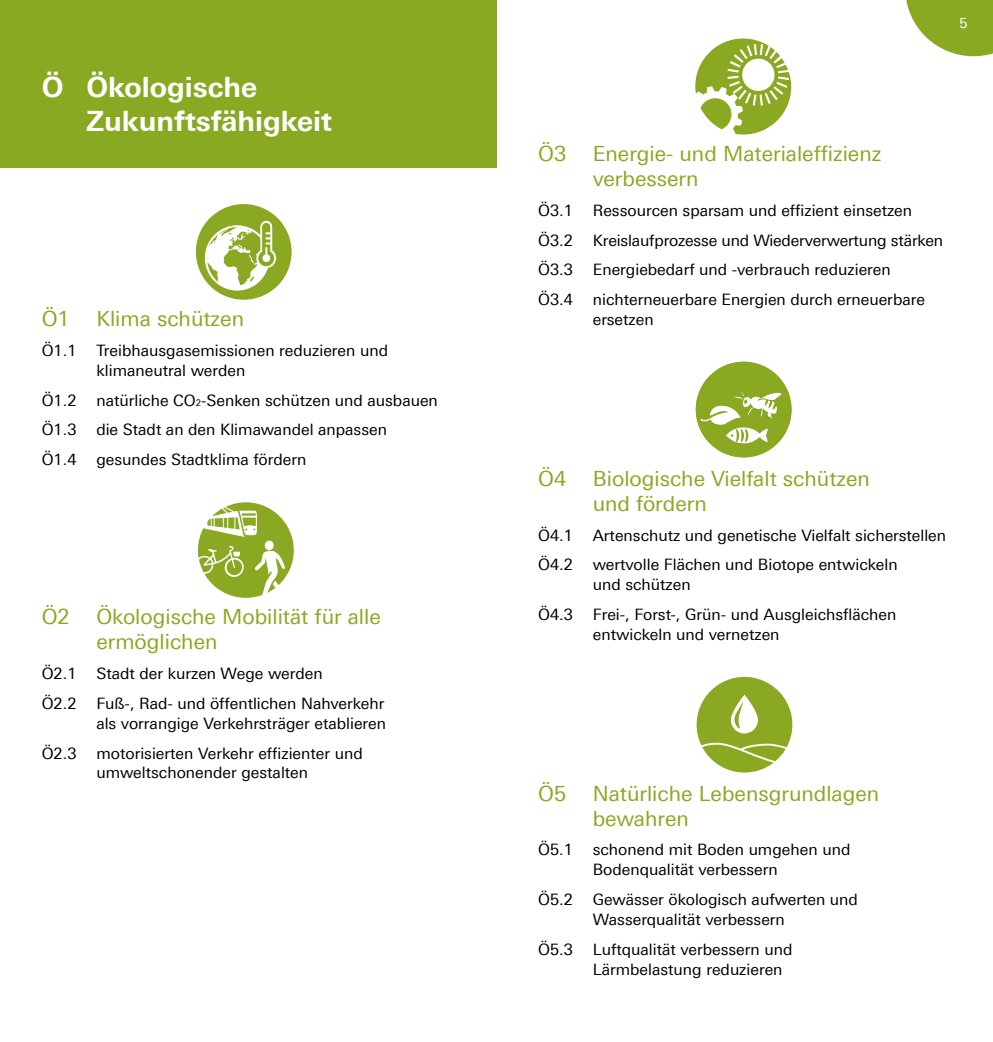
<style>
.page{position:relative;width:993px;height:1042px;background:#fff}
.page>*{position:absolute;margin:0;border:0;box-sizing:border-box;transform-origin:0 0}
.t1{font:700 28px/33.6px "Univers For Augsburg";color:#fff}
.t2{font:21px/25.2px "Univers For Augsburg";color:#89a923}
.t3{font:15.75px/19.8px "Univers For Augsburg";color:#000}
.t4{font:14px "Univers For Augsburg";color:#fff}
.s1{font-size:9.1px}
</style>
<div class="page">
<div style="left:0;top:0;width:496px;height:167px;background:#89a923"></div>
<svg style="left:906px;top:0;width:86px;height:57px"></svg>
<svg style="left:195px;top:204px;width:96px;height:96px"></svg>
<svg style="left:695px;top:361px;width:96px;height:96px"></svg>
<svg style="left:695px;top:38px;width:96px;height:97px"></svg>
<svg style="left:696px;top:676px;width:96px;height:96px"></svg>
<svg style="left:197px;top:502px;width:97px;height:96px"></svg>
<h1 class="t1" style="left:86px;top:70px;width:247px;text-indent:-45px">Ö Ökologische<br>Zukunftsfähigkeit</h1>
<h2 class="t2" style="left:42px;top:306px;width:30px">Ö1</h2>
<h2 class="t2" style="left:96px;top:306px;width:149px">Klima schützen</h2>
<p class="t3" style="left:42px;top:340px;width:36px">Ö1.1</p>
<p class="t3" style="left:96px;top:340px;width:293px">Treibhausgasemissionen reduzieren und klimaneutral werden</p>
<p class="t3" style="left:42px;top:390px;width:36px">Ö1.2</p>
<p class="t3" style="left:96px;top:390px;width:343px">natürliche CO<span class="s1">2</span>-Senken schützen und ausbauen</p>
<p class="t3" style="left:42px;top:420px;width:36px">Ö1.3</p>
<p class="t3" style="left:96px;top:420px;width:292px">die Stadt an den Klimawandel anpassen</p>
<p class="t3" style="left:42px;top:450px;width:36px">Ö1.4</p>
<p class="t3" style="left:96px;top:450px;width:211px">gesundes Stadtklima fördern</p>
<h2 class="t2" style="left:42px;top:604px;width:30px">Ö2</h2>
<h2 class="t2" style="left:96px;top:604px;width:286px">Ökologische Mobilität für alle ermöglichen</h2>
<p class="t3" style="left:42px;top:664px;width:36px">Ö2.1</p>
<p class="t3" style="left:96px;top:664px;width:228px">Stadt der kurzen Wege werden</p>
<p class="t3" style="left:42px;top:693px;width:36px">Ö2.2</p>
<p class="t3" style="left:96px;top:693px;width:291px">Fuß-, Rad- und öffentlichen Nahverkehr als vorrangige Verkehrsträger etablieren</p>
<p class="t3" style="left:42px;top:743px;width:36px">Ö2.3</p>
<p class="t3" style="left:96px;top:743px;width:268px">motorisierten Verkehr effizienter und umweltschonender gestalten</p>
<p class="t4" style="left:959px;top:15px;width:10px">5</p>
<h2 class="t2" style="left:538px;top:141px;width:29px">Ö3</h2>
<h2 class="t2" style="left:592px;top:141px;width:290px">Energie- und Materialeffizienz verbessern</h2>
<p class="t3" style="left:538px;top:200px;width:36px">Ö3.1</p>
<p class="t3" style="left:592px;top:200px;width:321px">Ressourcen sparsam und effizient einsetzen</p>
<p class="t3" style="left:538px;top:230px;width:36px">Ö3.2</p>
<p class="t3" style="left:592px;top:230px;width:352px">Kreislaufprozesse und Wiederverwertung stärken</p>
<p class="t3" style="left:538px;top:260px;width:36px">Ö3.3</p>
<p class="t3" style="left:592px;top:260px;width:299px">Energiebedarf und -verbrauch reduzieren</p>
<p class="t3" style="left:538px;top:290px;width:36px">Ö3.4</p>
<p class="t3" style="left:592px;top:290px;width:334px">nichterneuerbare Energien durch erneuerbare ersetzen</p>
<h2 class="t2" style="left:538px;top:465px;width:30px">Ö4</h2>
<h2 class="t2" style="left:592px;top:465px;width:279px">Biologische Vielfalt schützen und fördern</h2>
<p class="t3" style="left:538px;top:525px;width:36px">Ö4.1</p>
<p class="t3" style="left:592px;top:525px;width:355px">Artenschutz und genetische Vielfalt sicherstellen</p>
<p class="t3" style="left:538px;top:555px;width:36px">Ö4.2</p>
<p class="t3" style="left:592px;top:555px;width:306px">wertvolle Flächen und Biotope entwickeln und schützen</p>
<p class="t3" style="left:538px;top:604px;width:36px">Ö4.3</p>
<p class="t3" style="left:592px;top:604px;width:305px">Frei-, Forst-, Grün- und Ausgleichsflächen entwickeln und vernetzen</p>
<h2 class="t2" style="left:538px;top:780px;width:30px">Ö5</h2>
<h2 class="t2" style="left:592px;top:780px;width:288px">Natürliche Lebensgrundlagen bewahren</h2>
<p class="t3" style="left:538px;top:840px;width:36px">Ö5.1</p>
<p class="t3" style="left:592px;top:840px;width:259px">schonend mit Boden umgehen und<br>Bodenqualität verbessern</p>
<p class="t3" style="left:538px;top:889px;width:36px">Ö5.2</p>
<p class="t3" style="left:592px;top:889px;width:267px">Gewässer ökologisch aufwerten und<br>Wasserqualität verbessern</p>
<p class="t3" style="left:538px;top:939px;width:36px">Ö5.3</p>
<p class="t3" style="left:592px;top:939px;width:201px">Luftqualität verbessern und<br>Lärmbelastung reduzieren</p>
</div>
